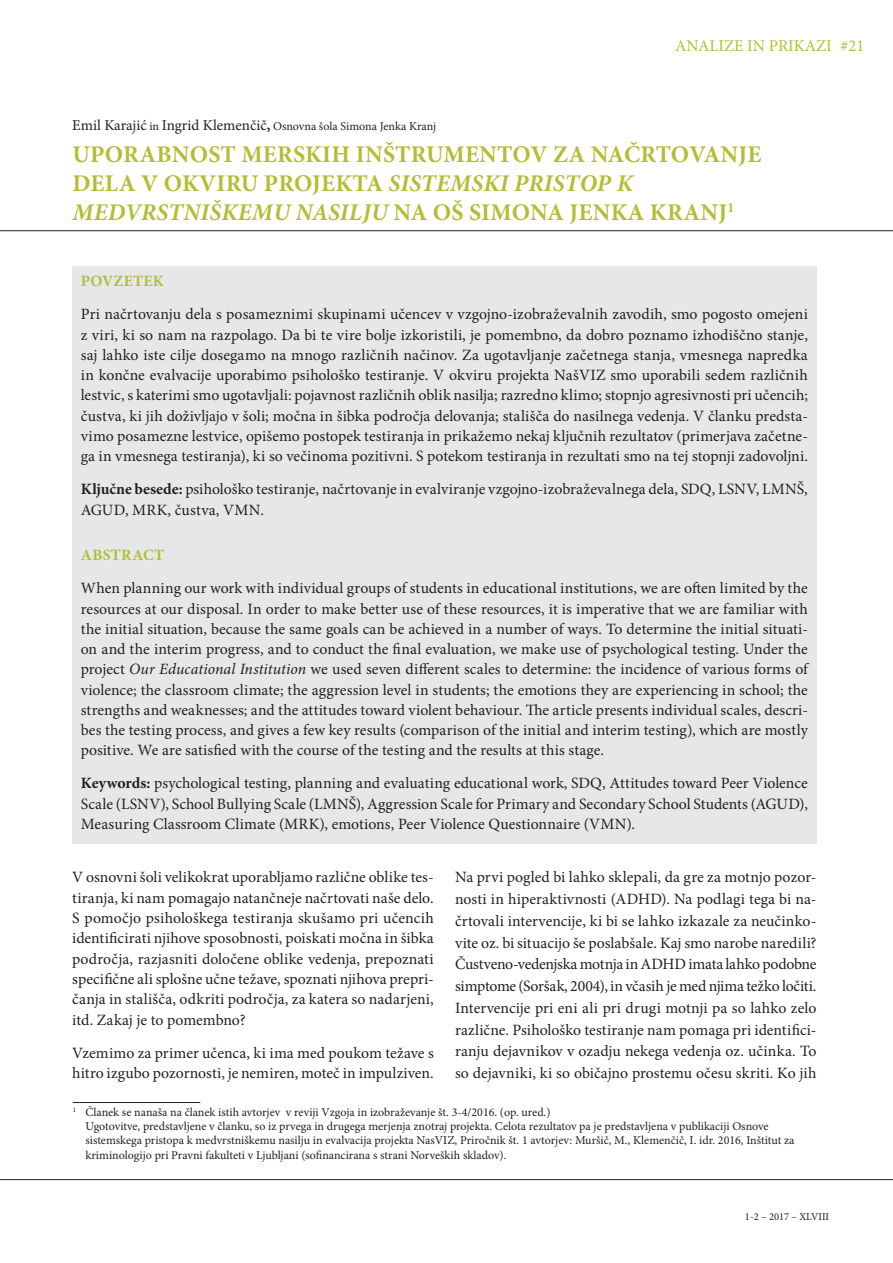
<style>
.page{position:relative;width:893px;height:1263px;background:#fff}
.page>*{position:absolute;margin:0;border:0;box-sizing:border-box;transform-origin:0 0}
.t1{font:700 24px/28.8px "Minion Pro";letter-spacing:.01em;color:#b4bd34}
.t2{font:16.5px "Minion Pro";color:#b4bd34}
.t3{font:15.75px/20.2px "Minion Pro";letter-spacing:.005em;color:#231f20;text-align:justify}
.t4{font:700 15.75px "Minion Pro";letter-spacing:.015em;color:#b4bd34}
.t5{font:12px/14.4px "Minion Pro";color:#231f20}
.t6{font:10.5px "Minion Pro";color:#231f20}
.s1{font-size:15px}
.s2{font-weight:700;font-size:15px}
.s3{font-style:italic}
.s4{font-weight:700}
</style>
<div class="page">
<hr style="left:0;top:1179px;width:893px;height:1px;background:#231f20">
<hr style="left:0;top:230px;width:893px;height:1px;background:#231f20">
<div style="left:72px;top:266px;width:744px;height:578px;background:#e6e7e9"></div>
<hr style="left:73px;top:1102px;width:127px;height:1px;background:#231f20">
<p class="t5" style="left:72px;top:119px;width:365px"><span class="s1">Emil Karajić</span> in <span class="s1">Ingrid Klemenčič</span><span class="s2">,</span> Osnovna šola Simona Jenka Kranj</p>
<p class="t2" style="left:675px;top:35px;width:191px">ANALIZE IN PRIKAZI #21</p>
<h1 class="t1" style="left:72px;top:140px;width:691px">UPORABNOST MERSKIH INŠTRUMENTOV ZA NAČRTOVANJE<br>DELA V OKVIRU PROJEKTA <span class="s3">SISTEMSKI PRISTOP K<br>MEDVRSTNIŠKEMU NASILJU</span> NA OŠ SIMONA JENKA KRANJ<sup>1</sup></h1>
<p class="t4" style="left:81px;top:270px;width:85px">POVZETEK</p>
<p class="t3" style="left:81px;top:304px;width:729px">Pri načrtovanju dela s posameznimi skupinami učencev v vzgojno-izobraževalnih zavodih, smo pogosto omejeni z viri, ki so nam na razpolago. Da bi te vire bolje izkoristili, je pomembno, da dobro poznamo izhodiščno stanje, saj lahko iste cilje dosegamo na mnogo različnih načinov. Za ugotavljanje začetnega stanja, vmesnega napredka in končne evalvacije uporabimo psihološko testiranje. V okviru projekta NašVIZ smo uporabili sedem različnih lestvic, s katerimi smo ugotavljali: pojavnost različnih oblik nasilja; razredno klimo; stopnjo agresivnosti pri učencih; čustva, ki jih doživljajo v šoli; močna in šibka področja delovanja; stališča do nasilnega vedenja. V članku predsta&shy;vimo posamezne lestvice, opišemo postopek testiranja in prikažemo nekaj ključnih rezultatov (primerjava začetne&shy;ga in vmesnega testiranja), ki so večinoma pozitivni. S potekom testiranja in rezultati smo na tej stopnji zadovoljni.</p>
<p class="t3" style="left:81px;top:479px;width:729px"><span class="s4">KLJUČNE BESEDE:</span> psihološko testiranje, načrtovanje in evalviranje vzgojno-izobraževalnega dela, SDQ, LSNV, LMNŠ,<br>AGUD, MRK, čustva, VMN.</p>
<p class="t4" style="left:81px;top:544px;width:85px">ABSTRACT</p>
<p class="t3" style="left:81px;top:578px;width:729px">When planning our work with individual groups of students in educational institutions, we are often limited by the resources at our disposal. In order to make better use of these resources, it is imperative that we are familiar with the initial situation, because the same goals can be achieved in a number of ways. To determine the initial situati&shy;on and the interim progress, and to conduct the final evaluation, we make use of psychological testing. Under the project <span class="s3">Our Educational Institution</span> we used seven different scales to determine: the incidence of various forms of violence; the classroom climate; the aggression level in students; the emotions they are experiencing in school; the strengths and weaknesses; and the attitudes toward violent behaviour. The article presents individual scales, descri&shy;bes the testing process, and gives a few key results (comparison of the initial and interim testing), which are mostly positive. We are satisfied with the course of the testing and the results at this stage.</p>
<p class="t3" style="left:81px;top:773px;width:729px"><span class="s4">KEYWORDS:</span> psychological testing, planning and evaluating educational work, SDQ, Attitudes toward Peer Violence Scale (LSNV), School Bullying Scale (LMNŠ), Aggression Scale for Primary and Secondary School Students (AGUD), Measuring Classroom Climate (MRK), emotions, Peer Violence Questionnaire (VMN).</p>
<p class="t3" style="left:72px;top:867px;width:363px">V osnovni šoli velikokrat uporabljamo različne oblike tes&shy;tiranja, ki nam pomagajo natančneje načrtovati naše delo.<br>S pomočjo psihološkega testiranja skušamo pri učencih identificirati njihove sposobnosti, poiskati močna in šibka področja, razjasniti določene oblike vedenja, prepoznati specifične ali splošne učne težave, spoznati njihova prepri&shy;čanja in stališča, odkriti področja, za katera so nadarjeni, itd. Zakaj je to pomembno?</p>
<p class="t3" style="left:72px;top:1042px;width:363px">Vzemimo za primer učenca, ki ima med poukom težave s hitro izgubo pozornosti, je nemiren, moteč in impulziven.</p>
<p class="t3" style="left:455px;top:866px;width:363px;line-height:21.8px">Na prvi pogled bi lahko sklepali, da gre za motnjo pozor&shy;nosti in hiperaktivnosti (ADHD). Na podlagi tega bi na&shy;črtovali intervencije, ki bi se lahko izkazale za neučinko&shy;vite oz. bi situacijo še poslabšale. Kaj smo narobe naredili?<br>Čustveno-vedenjska motnja in ADHD imata lahko podobne simptome (Soršak, 2004), in včasih je med njima težko ločiti.<br>Intervencije pri eni ali pri drugi motnji pa so lahko zelo različne. Psihološko testiranje nam pomaga pri identifici&shy;ranju dejavnikov v ozadju nekega vedenja oz. učinka. To so dejavniki, ki so običajno prostemu očesu skriti. Ko jih</p>
<p class="t5" style="left:85px;top:1105px;width:710px;text-indent:-13px"><sup>1</sup> Članek se nanaša na članek istih avtorjev v reviji Vzgoja in izobraževanje št. 3-4/2016. (op. ured.)<br>Ugotovitve, predstavljene v članku, so iz prvega in drugega merjenja znotraj projekta. Celota rezultatov pa je predstavljena v publikaciji Osnove sistemskega pristopa k medvrstniškemu nasilju in evalvacija projekta NasVIZ, Priročnik št. 1 avtorjev: Muršič, M., Klemenčič, I. idr. 2016, Inštitut za kriminologijo pri Pravni fakulteti v Ljubljani (sofinancirana s strani Norveških skladov).</p>
<p class="t6" style="left:745px;top:1210px;width:86px">1-2 – 2017 – XLVIII</p>
</div>
